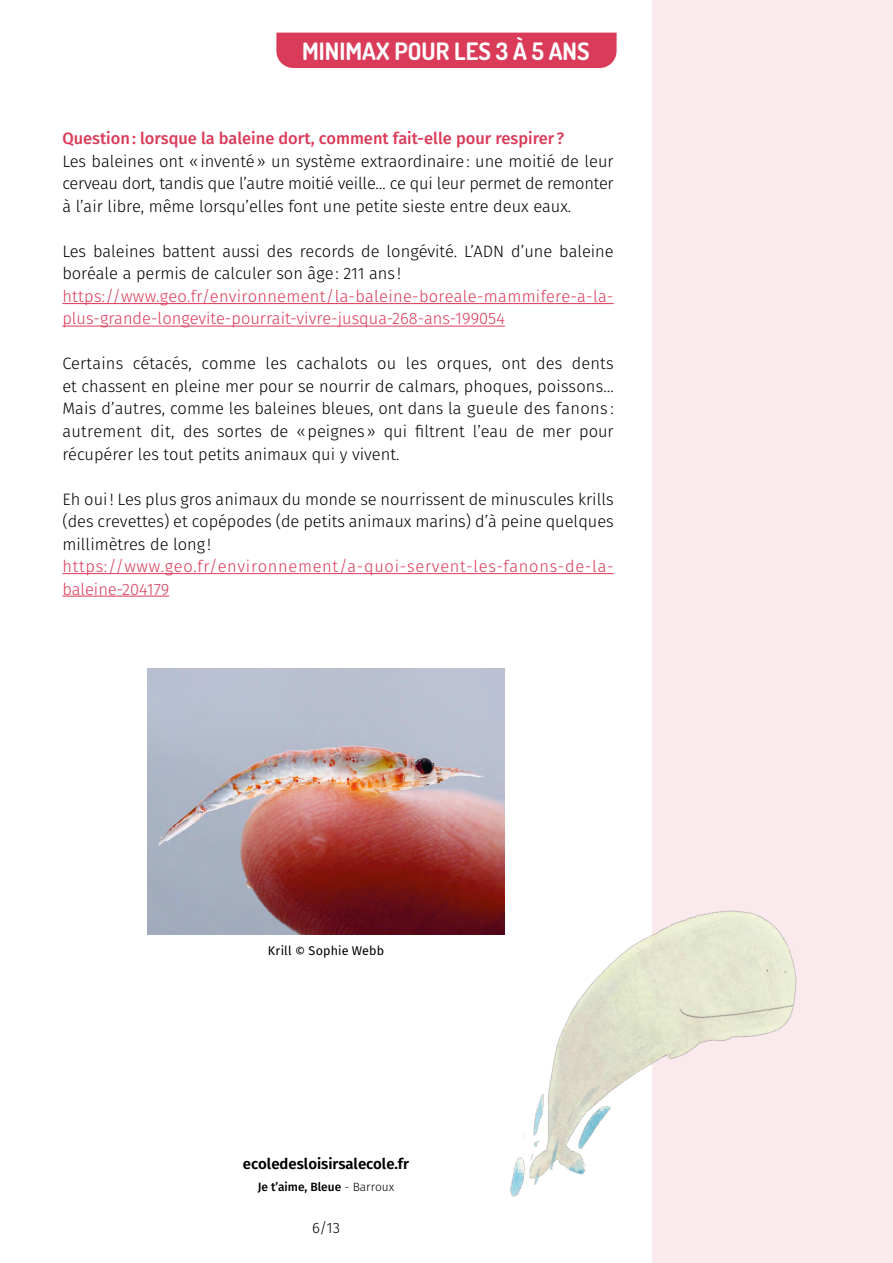
<style>
.page{position:relative;width:893px;height:1263px;background:#fff}
.page>*{position:absolute;margin:0;border:0;box-sizing:border-box;transform-origin:0 0}
.t1{font:700 24px "Dosis";color:#fff}
.t2{font:300 16.5px/22.5px "Fira Sans";color:#000;text-align:justify}
.t3{font:300 16.5px/22.5px "Fira Sans";color:#da3b59}
.t4{font:300 16.5px/22.5px "Fira Sans";letter-spacing:.045em;color:#da3b59}
.t5{font:500 16.5px "Fira Sans";color:#da3b59}
.t6{font:600 15px "Fira Sans";color:#000}
.t7{font:300 15px "Fira Sans";color:#000}
.t8{font:12.6px "Fira Sans";letter-spacing:.01em;color:#000}
.t9{font:500 12px "Fira Sans";color:#000}
.s1{font-weight:300}
</style>
<div class="page">
<div style="left:276px;top:33px;width:341px;height:35px;background:#da3b59"></div>
<hr style="left:62px;top:303px;width:552px;height:1px;background:#da3b59">
<hr style="left:62px;top:326px;width:443px;height:1px;background:#da3b59">
<hr style="left:62px;top:573px;width:552px;height:1px;background:#da3b59">
<hr style="left:62px;top:596px;width:107px;height:1px;background:#da3b59">
<div style="left:652px;top:0;width:241px;height:1263px;background:#faeaee"></div>
<img style="left:148px;top:668px;width:356px;height:266px">
<img style="left:417px;top:811px;width:380px;height:386px">
<h1 class="t1" style="left:302px;top:35px;width:289px">MINIMAX POUR LES 3 À 5 ANS</h1>
<p class="t5" style="left:62px;top:125px;width:503px">Question: lorsque la baleine dort, comment fait-elle pour respirer ?</p>
<p class="t2" style="left:62px;top:150px;width:553px">Les baleines ont «inventé» un système extraordinaire: une moitié de leur cerveau dort, tandis que l’autre moitié veille… ce qui leur permet de remonter à l’air libre, même lorsqu’elles font une petite sieste entre deux eaux.</p>
<p class="t2" style="left:62px;top:240px;width:553px">Les baleines battent aussi des records de longévité. L’ADN d’une baleine boréale a permis de calculer son âge: 211 ans !</p>
<p class="t3" style="left:62px;top:285px;width:553px">https://www.geo.fr/environnement/la-baleine-boreale-mammifere-a-la&shy;plus-grande-longevite-pourrait-vivre-jusqua-268-ans-199054</p>
<p class="t2" style="left:62px;top:352px;width:553px">Certains cétacés, comme les cachalots ou les orques, ont des dents et chassent en pleine mer pour se nourrir de calmars, phoques, poissons… Mais d’autres, comme les baleines bleues, ont dans la gueule des fanons : autrement dit, des sortes de «peignes» qui filtrent l’eau de mer pour récupérer les tout petits animaux qui y vivent.</p>
<p class="t2" style="left:62px;top:487px;width:553px">Eh oui! Les plus gros animaux du monde se nourrissent de minuscules krills (des crevettes) et copépodes (de petits animaux marins) d’à peine quelques millimètres de long!</p>
<p class="t4" style="left:62px;top:555px;width:553px">https://www.geo.fr/environnement/a-quoi-servent-les-fanons-de-la&shy;baleine-204179</p>
<p class="t8" style="left:268px;top:940px;width:118px">Krill © Sophie Webb</p>
<p class="t6" style="left:243px;top:1151px;width:168px">ecoledesloisirsalecole.fr</p>
<p class="t9" style="left:258px;top:1178px;width:138px">Je t’aime, Bleue <span class="s1">- Barroux</span></p>
<p class="t7" style="left:312px;top:1217px;width:29px">6/13</p>
</div>
